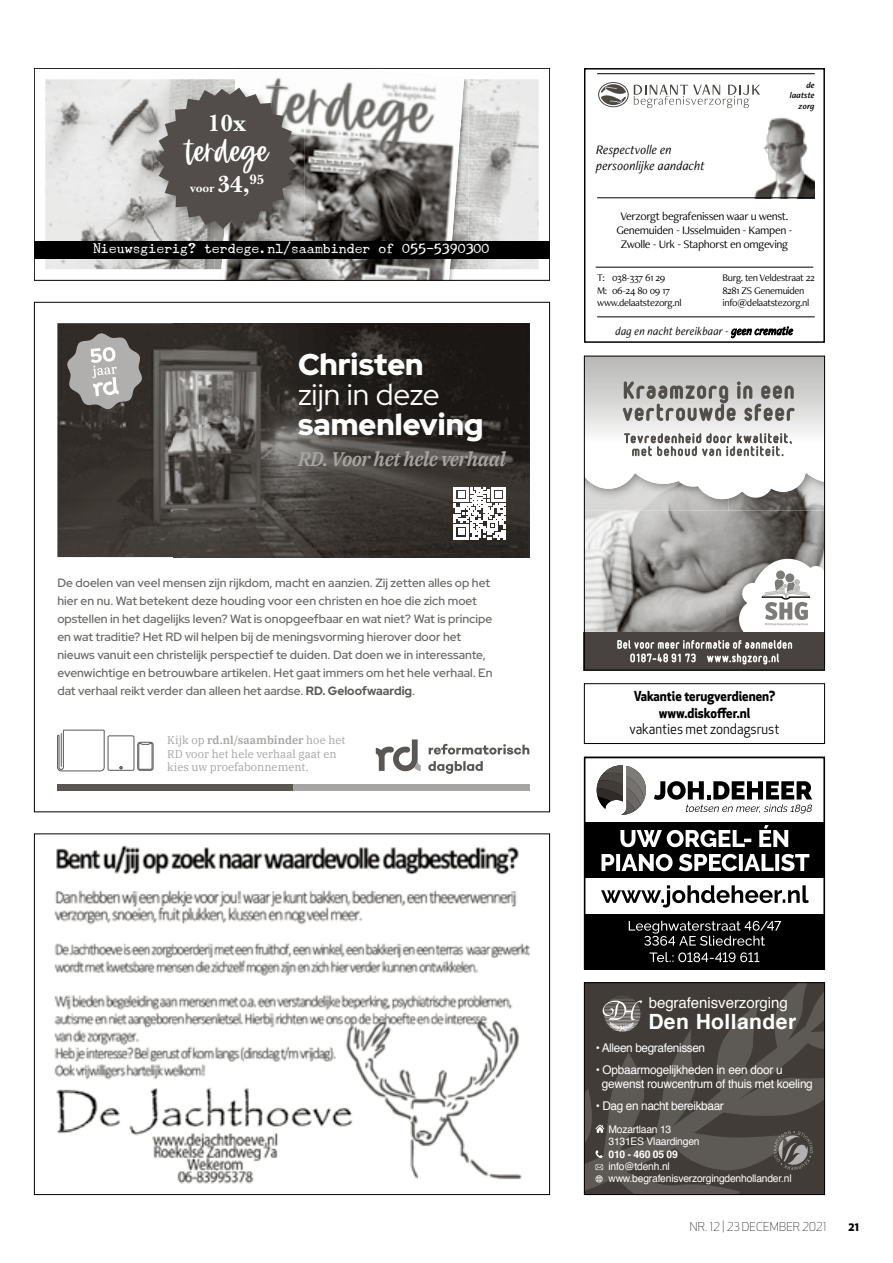
<style>
.page{position:relative;width:893px;height:1263px;background:#fff}
.page>*{position:absolute;margin:0;border:0;box-sizing:border-box;transform-origin:0 0}
.t1{font:31.8px "Bohemian";color:#fff}
.t2{font:900 30px "Red Hat Display";color:#fff}
.t3{font:30px "Red Hat Display";color:#fff}
.t4{font:700 24.3px "New Baskerville Std";color:#fff}
.t5{font:700 21px "Helvetica";letter-spacing:.02em;color:#fff}
.t6{font:italic 600 19.5px "IBM Plex Serif";letter-spacing:-.025em;color:#a7a5a4}
.t7{font:15px "Helvetica";letter-spacing:-.005em;color:#fff}
.t8{font:14.25px "Apex New";color:#000;scale:.94 1}
.t9{font:13.5px "Underwood Champion";color:#fff}
.t10{font:700 13.5px/17.1px "Apex New";color:#000;text-align:center;scale:.94 1}
.t11{font:italic 13.35px/16px "Freight Neo Pro";color:#000}
.t12{font:700 12.15px "New Baskerville Std";color:#fff}
.t13{font:500 12px/18px "Red Hat Display";color:#6a6764}
.t14{font:12px/14.4px "Helvetica";letter-spacing:-.02em;color:#fff}
.t15{font:12px/14.2px "Freight Neo Pro";letter-spacing:-.03em;color:#000;text-align:center}
.t16{font:italic 12px "Freight Neo Pro";color:#000}
.t17{font:300 12px "Apex New";letter-spacing:.02em;color:#000}
.t18{font:700 12px "Apex New";color:#000}
.t19{font:11.25px/13.5px "IBM Plex Serif";color:#a7a5a4}
.t20{font:10.5px "Freight Neo Pro";letter-spacing:-.03em;color:#000}
.t21{font:10.5px/12.3px "Helvetica";letter-spacing:-.02em;color:#fff}
.t22{font:700 10.5px "Helvetica";letter-spacing:-.02em;color:#fff}
.t23{font:italic 9px/10.8px "Freight Neo Pro Semi";color:#000;text-align:right}
.s1{font-size:24.3px}
.s2{font-weight:700;color:#5a5754}
.s3{font-weight:600}
</style>
<div class="page">
<svg style="left:586px;top:984px;width:237px;height:209px;background:#4c4844"></svg>
<svg style="left:595px;top:1125px;width:9px;height:8px"></svg>
<svg style="left:595px;top:1150px;width:8px;height:8px"></svg>
<svg style="left:595px;top:1164px;width:8px;height:18px"></svg>
<svg style="left:773px;top:1131px;width:40px;height:39px;background:#635f5c"></svg>
<svg style="left:603px;top:995px;width:39px;height:37px"></svg>
<div style="left:584px;top:982px;width:241px;height:213px;border:1px solid #000"></div>
<div style="left:584px;top:914px;width:241px;height:55px;background:#000"></div>
<div style="left:584px;top:823px;width:241px;height:55px;background:#000"></div>
<svg style="left:654px;top:781px;width:158px;height:32px"></svg>
<svg style="left:597px;top:765px;width:49px;height:50px"></svg>
<svg style="left:601px;top:854px;width:208px;height:17px"></svg>
<svg style="left:620px;top:825px;width:168px;height:22px"></svg>
<svg style="left:649px;top:952px;width:110px;height:10px"></svg>
<svg style="left:629px;top:921px;width:152px;height:25px"></svg>
<svg style="left:601px;top:885px;width:208px;height:22px"></svg>
<div style="left:584px;top:757px;width:241px;height:212px;border:1px solid #000"></div>
<img style="left:586px;top:500px;width:237px;height:132px">
<img style="left:727px;top:550px;width:96px;height:9px">
<div style="left:584px;top:632px;width:241px;height:38px;background:#484340"></div>
<svg style="left:617px;top:559px;width:206px;height:105px"></svg>
<svg style="left:586px;top:358px;width:237px;height:142px"></svg>
<div style="left:584px;top:356px;width:241px;height:314px;border:1px solid #000"></div>
<svg style="left:598px;top:82px;width:162px;height:26px"></svg>
<hr style="left:597px;top:73px;width:218px;height:1px;background:#000">
<svg style="left:731px;top:326px;width:62px;height:13px"></svg>
<img style="left:743px;top:117px;width:72px;height:81px">
<hr style="left:597px;top:198px;width:218px;height:1px;background:#000">
<hr style="left:596px;top:267px;width:217px;height:1px;background:#000">
<hr style="left:597px;top:317px;width:218px;height:1px;background:#000">
<div style="left:584px;top:68px;width:241px;height:275px;border:1px solid #000"></div>
<img style="left:54px;top:845px;width:477px;height:339px">
<img style="left:57px;top:323px;width:116px;height:234px">
<svg style="left:428px;top:761px;width:55px;height:13px"></svg>
<svg style="left:429px;top:744px;width:100px;height:10px"></svg>
<svg style="left:376px;top:739px;width:45px;height:32px"></svg>
<div style="left:57px;top:784px;width:236px;height:7px;background:#5a5753"></div>
<div style="left:293px;top:784px;width:236px;height:7px;background:#a7a5a4"></div>
<div style="left:108px;top:736px;width:26px;height:34px;border:1px solid #5a5754"></div>
<svg style="left:137px;top:742px;width:16px;height:29px"></svg>
<svg style="left:57px;top:730px;width:48px;height:41px"></svg>
<hr style="left:61px;top:733px;width:1px;height:33px;background:#5a5754">
<img style="left:173px;top:323px;width:356px;height:234px">
<svg style="left:454px;top:487px;width:52px;height:52px"></svg>
<svg style="left:66px;top:333px;width:77px;height:77px;background:#8f8d8b"></svg>
<div style="left:584px;top:683px;width:241px;height:61px;border:1px solid #000"></div>
<img style="left:45px;top:79px;width:494px;height:190px">
<img style="left:214px;top:79px;width:7px;height:7px">
<img style="left:464px;top:79px;width:5px;height:191px">
<img style="left:214px;top:237px;width:7px;height:32px">
<img style="left:221px;top:77px;width:243px;height:202px">
<div style="left:34px;top:241px;width:516px;height:17px;background:#000"></div>
<img style="left:155px;top:86px;width:73px;height:151px">
<img style="left:228px;top:86px;width:77px;height:99px">
<img style="left:224px;top:185px;width:81px;height:52px">
<svg style="left:156px;top:88px;width:141px;height:141px;background:#6f6b68"></svg>
<div style="left:34px;top:68px;width:516px;height:213px;border:1px solid #000"></div>
<h3 class="t4" style="left:208px;top:109px;width:40px">10x</h3>
<h1 class="t1" style="left:186px;top:130px;width:84px">terdege</h1>
<p class="t12" style="left:190px;top:181px;width:76px">voor <span class="s1">34,</span><sup>95</sup></p>
<p class="t9" style="left:93px;top:241px;width:398px">Nieuwsgierig? terdege.nl/saambinder of 055-5390300</p>
<h2 class="t2" style="left:298px;top:345px;width:127px">Christen</h2>
<h2 class="t3" style="left:298px;top:375px;width:143px">zijn in deze</h2>
<h2 class="t2" style="left:298px;top:405px;width:187px">samenleving</h2>
<h3 class="t6" style="left:298px;top:444px;width:209px">RD. Voor het hele verhaal</h3>
<p class="t13" style="left:57px;top:574px;width:437px">De doelen van veel mensen zijn rijkdom, macht en aanzien. Zij zetten alles op het hier en nu. Wat betekent deze houding voor een christen en hoe die zich moet opstellen in het dagelijks leven? Wat is onopgeefbaar en wat niet? Wat is principe en wat traditie? Het RD wil helpen bij de meningsvorming hierover door het nieuws vanuit een christelijk perspectief te duiden. Dat doen we in interessante, evenwichtige en betrouwbare artikelen. Het gaat immers om het hele verhaal. En dat verhaal reikt verder dan alleen het aardse. <span class="s2">RD. Geloofwaardig</span>.</p>
<p class="t19" style="left:167px;top:732px;width:180px">Kijk op <span class="s3">rd.nl/saambinder</span> hoe het<br>RD voor het hele verhaal gaat en kies uw proefabonnement.</p>
<p class="t23" style="left:790px;top:79px;width:26px">de laatste zorg</p>
<p class="t11" style="left:596px;top:141px;width:110px">Respectvolle en persoonlijke aandacht</p>
<p class="t15" style="left:616px;top:208px;width:178px">Verzorgt begrafenissen waar u wenst.<br>Genemuiden - IJsselmuiden - Kampen -<br>Zwolle - Urk - Staphorst en omgeving</p>
<p class="t20" style="left:597px;top:271px;width:70px">T: 038-337 61 29</p>
<p class="t20" style="left:722px;top:271px;width:94px">Burg. ten Veldestraat 22</p>
<p class="t20" style="left:597px;top:283px;width:74px">M: 06-24 80 09 17</p>
<p class="t20" style="left:722px;top:283px;width:84px">8281 ZS Genemuiden</p>
<p class="t20" style="left:597px;top:296px;width:86px">www.delaatstezorg.nl</p>
<p class="t20" style="left:722px;top:296px;width:89px">info@delaatstezorg.nl</p>
<p class="t16" style="left:616px;top:323px;width:179px">dag en nacht bereikbaar - geen crematie</p>
<p class="t10" style="left:634px;top:686px;width:152px">Vakantie terugverdienen? www.diskoffer.nl</p>
<p class="t8" style="left:629px;top:720px;width:161px">vakanties met zondagsrust</p>
<p class="t7" style="left:649px;top:991px;width:141px">begrafenisverzorging</p>
<h3 class="t5" style="left:648px;top:1005px;width:149px">Den Hollander</h3>
<p class="t14" style="left:596px;top:1041px;width:111px">• Alleen begrafenissen</p>
<p class="t14" style="left:602px;top:1063px;width:213px;text-indent:-6px">• Opbaarmogelijkheden in een door u gewenst rouwcentrum of thuis met koeling</p>
<p class="t14" style="left:596px;top:1099px;width:130px">• Dag en nacht bereikbaar</p>
<p class="t21" style="left:608px;top:1123px;width:93px">Mozartlaan 13<br>3131ES Vlaardingen</p>
<p class="t22" style="left:608px;top:1145px;width:71px">010 - 460 05 09</p>
<p class="t21" style="left:608px;top:1160px;width:185px">info@tdenh.nl www.begrafenisverzorgingdenhollander.nl</p>
<p class="t17" style="left:690px;top:1219px;width:138px">NR. 12 | 23 DECEMBER 2021</p>
<p class="t18" style="left:848px;top:1217px;width:12px">21</p>
</div>
